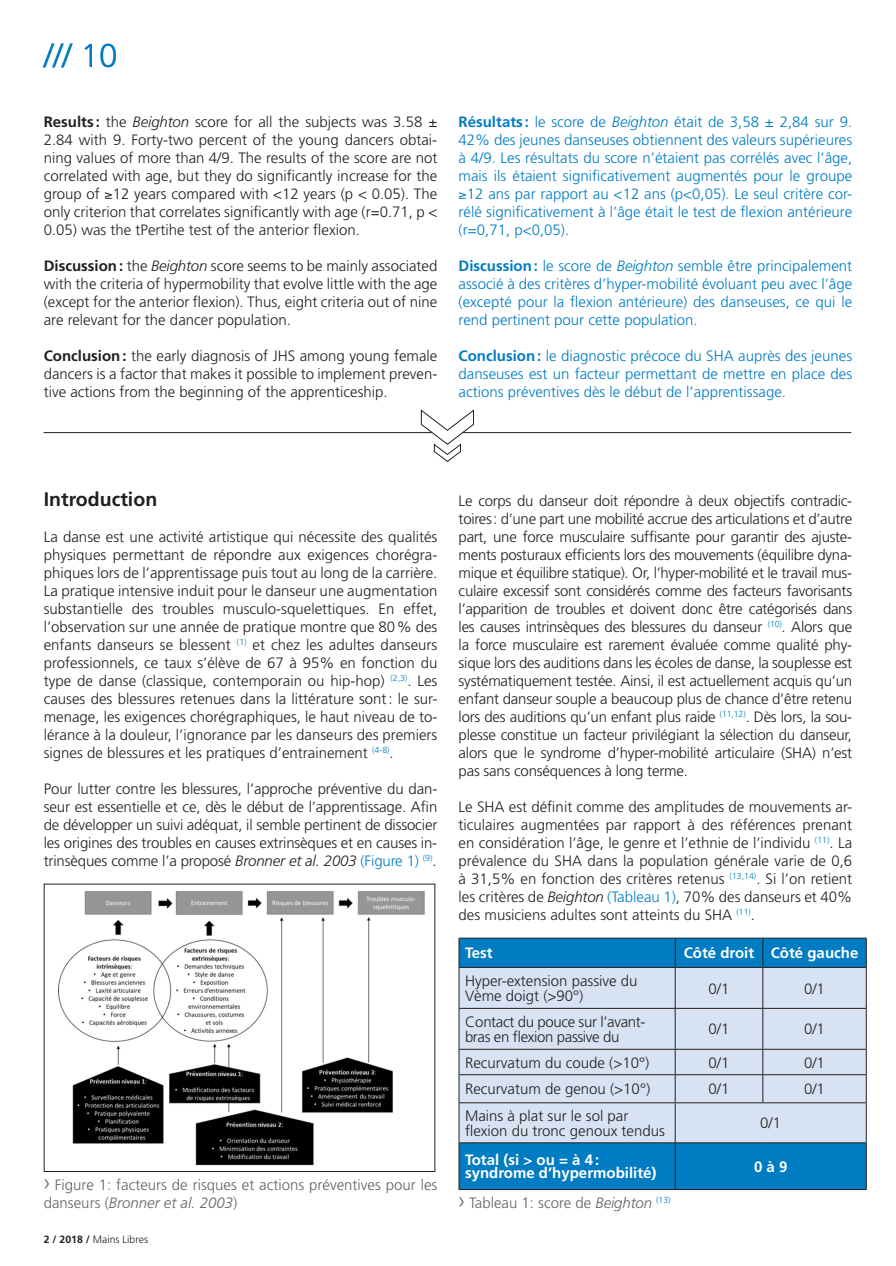
<style>
.page{position:relative;width:896px;height:1266px;background:#fff}
.page>*{position:absolute;margin:0;border:0;box-sizing:border-box;transform-origin:0 0}
.t1{font:300 33px "Frutiger";color:#007cc2}
.t2{font:700 19.5px "Frutiger";color:#231f20}
.t3{font:300 15px/18px "Frutiger";color:#231f20;text-align:justify}
.t4{font:300 15px/18px "Frutiger";color:#007cc2;text-align:justify}
.t5{font:300 15px/18px "Frutiger";color:#636366}
.t6{font:700 15px/13px "Frutiger";color:#fff}
.t7{font:300 15px/15px "Frutiger";letter-spacing:-.025em;color:#231f20}
.t8{font:300 10.5px "Frutiger";color:#231f20}
.s1{font-weight:700}
.s2{font-style:italic}
.s3{color:#007cc2}
.s4{font-size:22.5px}
</style>
<div class="page">
<hr style="left:44px;top:432px;width:807px;height:1px;background:#231f20">
<svg style="left:420px;top:409px;width:54px;height:53px"></svg>
<img style="left:58px;top:891px;width:367px;height:275px">
<div style="left:459px;top:938px;width:406px;height:250px;background:#007cc2"></div>
<div style="left:459px;top:968px;width:406px;height:174px;background:#d7e3f3"></div>
<hr style="left:458px;top:937px;width:217px;height:1px;background:#231f20">
<svg style="left:458px;top:938px;width:1px;height:29px"></svg>
<hr style="left:675px;top:937px;width:87px;height:1px;background:#231f20">
<svg style="left:674px;top:938px;width:1px;height:29px"></svg>
<hr style="left:762px;top:937px;width:104px;height:1px;background:#231f20">
<svg style="left:762px;top:938px;width:1px;height:29px"></svg>
<svg style="left:865px;top:938px;width:1px;height:29px"></svg>
<hr style="left:458px;top:967px;width:217px;height:1px;background:#231f20">
<hr style="left:458px;top:967px;width:1px;height:40px;background:#231f20">
<hr style="left:675px;top:967px;width:87px;height:1px;background:#231f20">
<hr style="left:674px;top:967px;width:1px;height:40px;background:#231f20">
<hr style="left:762px;top:967px;width:104px;height:1px;background:#231f20">
<hr style="left:762px;top:967px;width:1px;height:40px;background:#231f20">
<hr style="left:865px;top:967px;width:1px;height:40px;background:#231f20">
<hr style="left:458px;top:1007px;width:217px;height:1px;background:#231f20">
<hr style="left:458px;top:1008px;width:1px;height:40px;background:#231f20">
<hr style="left:675px;top:1007px;width:87px;height:1px;background:#231f20">
<hr style="left:674px;top:1008px;width:1px;height:40px;background:#231f20">
<hr style="left:762px;top:1007px;width:104px;height:1px;background:#231f20">
<hr style="left:762px;top:1008px;width:1px;height:40px;background:#231f20">
<hr style="left:865px;top:1008px;width:1px;height:40px;background:#231f20">
<hr style="left:458px;top:1048px;width:217px;height:1px;background:#231f20">
<hr style="left:675px;top:1048px;width:87px;height:1px;background:#231f20">
<hr style="left:762px;top:1048px;width:104px;height:1px;background:#231f20">
<hr style="left:458px;top:1074px;width:217px;height:1px;background:#231f20">
<svg style="left:458px;top:1049px;width:1px;height:53px"></svg>
<hr style="left:675px;top:1074px;width:87px;height:1px;background:#231f20">
<svg style="left:674px;top:1049px;width:1px;height:53px"></svg>
<hr style="left:762px;top:1074px;width:104px;height:1px;background:#231f20">
<svg style="left:762px;top:1049px;width:1px;height:53px"></svg>
<svg style="left:865px;top:1049px;width:1px;height:53px"></svg>
<hr style="left:458px;top:1102px;width:217px;height:1px;background:#231f20">
<hr style="left:458px;top:1103px;width:1px;height:39px;background:#231f20">
<hr style="left:675px;top:1102px;width:87px;height:1px;background:#231f20">
<hr style="left:674px;top:1103px;width:1px;height:39px;background:#231f20">
<hr style="left:762px;top:1102px;width:104px;height:1px;background:#231f20">
<hr style="left:865px;top:1103px;width:1px;height:39px;background:#231f20">
<hr style="left:458px;top:1142px;width:217px;height:1px;background:#231f20">
<hr style="left:458px;top:1143px;width:1px;height:45px;background:#231f20">
<hr style="left:675px;top:1142px;width:87px;height:1px;background:#231f20">
<hr style="left:674px;top:1143px;width:1px;height:45px;background:#231f20">
<hr style="left:762px;top:1142px;width:104px;height:1px;background:#231f20">
<hr style="left:865px;top:1143px;width:1px;height:45px;background:#231f20">
<hr style="left:458px;top:1188px;width:217px;height:1px;background:#231f20">
<hr style="left:675px;top:1188px;width:87px;height:1px;background:#231f20">
<hr style="left:762px;top:1188px;width:104px;height:1px;background:#231f20">
<h1 class="t1" style="left:44px;top:37px;width:75px">/// 10</h1>
<p class="t3" style="left:44px;top:113px;width:395px"><span class="s1">Results :</span> the <span class="s2">Beighton</span> score for all the subjects was 3.58 ± 2.84 with 9. Forty-two percent of the young dancers obtai&shy;ning values of more than 4/9. The results of the score are not correlated with age, but they do significantly increase for the group of ≥12 years compared with &lt;12 years (p &lt; 0.05). The only criterion that correlates significantly with age (r=0.71, p &lt; 0.05) was the tPertihe test of the anterior flexion.</p>
<p class="t3" style="left:44px;top:257px;width:395px"><span class="s1">Discussion:</span> the <span class="s2">Beighton</span> score seems to be mainly associated with the criteria of hypermobility that evolve little with the age (except for the anterior flexion). Thus, eight criteria out of nine are relevant for the dancer population.</p>
<p class="t3" style="left:44px;top:347px;width:395px"><span class="s1">Conclusion:</span> the early diagnosis of JHS among young female dancers is a factor that makes it possible to implement preven&shy;tive actions from the beginning of the apprenticeship.</p>
<p class="t4" style="left:458px;top:113px;width:395px"><span class="s1">Résultats :</span> le score de <span class="s2">Beighton</span> était de 3,58 ± 2,84 sur 9.<br>42% des jeunes danseuses obtiennent des valeurs supérieures à 4/9. Les résultats du score n’étaient pas corrélés avec l’âge, mais ils étaient significativement augmentés pour le groupe ≥12 ans par rapport au &lt;12 ans (p&lt;0,05). Le seul critère cor&shy;rélé significativement à l’âge était le test de flexion antérieure (r=0,71, p&lt;0,05).</p>
<p class="t4" style="left:458px;top:257px;width:395px"><span class="s1">Discussion:</span> le score de <span class="s2">Beighton</span> semble être principalement associé à des critères d’hyper-mobilité évoluant peu avec l’âge (excepté pour la flexion antérieure) des danseuses, ce qui le rend pertinent pour cette population.</p>
<p class="t4" style="left:458px;top:347px;width:395px"><span class="s1">Conclusion:</span> le diagnostic précoce du SHA auprès des jeunes danseuses est un facteur permettant de mettre en place des actions préventives dès le début de l’apprentissage.</p>
<h2 class="t2" style="left:44px;top:487px;width:115px">Introduction</h2>
<p class="t3" style="left:44px;top:527px;width:395px">La danse est une activité artistique qui nécessite des qualités physiques permettant de répondre aux exigences chorégra&shy;phiques lors de l’apprentissage puis tout au long de la carrière.<br>La pratique intensive induit pour le danseur une augmentation substantielle des troubles musculo-squelettiques. En effet, l’observation sur une année de pratique montre que 80% des enfants danseurs se blessent <sup>(1)</sup> et chez les adultes danseurs professionnels, ce taux s’élève de 67 à 95% en fonction du type de danse (classique, contemporain ou hip-hop) <sup>(2,3)</sup>. Les causes des blessures retenues dans la littérature sont: le sur&shy;menage, les exigences chorégraphiques, le haut niveau de to&shy;lérance à la douleur, l’ignorance par les danseurs des premiers signes de blessures et les pratiques d’entrainement <sup>(4-8)</sup>.</p>
<p class="t3" style="left:44px;top:779px;width:395px">Pour lutter contre les blessures, l’approche préventive du dan&shy;seur est essentielle et ce, dès le début de l’apprentissage. Afin de développer un suivi adéquat, il semble pertinent de dissocier les origines des troubles en causes extrinsèques et en causes in&shy;trinsèques comme l’a proposé <span class="s2">Bronner et al. 2003</span> <span class="s3">(Figure 1)</span> <sup>(9)</sup>.</p>
<p class="t5" style="left:44px;top:1175px;width:395px"><span class="s4">›</span> Figure 1: facteurs de risques et actions préventives pour les danseurs (<span class="s2">Bronner et al. 2003</span>)</p>
<p class="t8" style="left:44px;top:1233px;width:106px"><span class="s1">2 / 2018 /</span> Mains Libres</p>
<p class="t3" style="left:458px;top:491px;width:395px">Le corps du danseur doit répondre à deux objectifs contradic&shy;toires: d’une part une mobilité accrue des articulations et d’autre part, une force musculaire suffisante pour garantir des ajuste&shy;ments posturaux efficients lors des mouvements (équilibre dyna&shy;mique et équilibre statique). Or, l’hyper-mobilité et le travail mus&shy;culaire excessif sont considérés comme des facteurs favorisants l’apparition de troubles et doivent donc être catégorisés dans les causes intrinsèques des blessures du danseur <sup>(10)</sup>. Alors que la force musculaire est rarement évaluée comme qualité phy&shy;sique lors des auditions dans les écoles de danse, la souplesse est systématiquement testée. Ainsi, il est actuellement acquis qu’un enfant danseur souple a beaucoup plus de chance d’être retenu lors des auditions qu’un enfant plus raide <sup>(11,12)</sup>. Dès lors, la sou&shy;plesse constitue un facteur privilégiant la sélection du danseur, alors que le syndrome d’hyper-mobilité articulaire (SHA) n’est pas sans conséquences à long terme.</p>
<p class="t3" style="left:458px;top:797px;width:395px">Le SHA est définit comme des amplitudes de mouvements ar&shy;ticulaires augmentées par rapport à des références prenant en considération l’âge, le genre et l’ethnie de l’individu <sup>(11)</sup>. La prévalence du SHA dans la population générale varie de 0,6 à 31,5% en fonction des critères retenus <sup>(13,14)</sup>. Si l’on retient les critères de <span class="s2">Beighton</span> <span class="s3">(Tableau 1)</span>, 70% des danseurs et 40% des musiciens adultes sont atteints du SHA <sup>(11)</sup>.</p>
<p class="t6" style="left:465px;top:946px;width:29px">Test</p>
<p class="t6" style="left:683px;top:946px;width:176px">Côté droit Côté gauche</p>
<p class="t3" style="left:465px;top:973px;width:174px;line-height:15px">Hyper-extension passive du<br>Vème doigt (&gt;90°)</p>
<p class="t3" style="left:708px;top:979px;width:22px">0/1</p>
<p class="t3" style="left:804px;top:979px;width:22px">0/1</p>
<p class="t7" style="left:465px;top:1014px;width:182px">Contact du pouce sur l’avant&shy;bras en flexion passive du</p>
<p class="t3" style="left:708px;top:1020px;width:22px">0/1</p>
<p class="t3" style="left:804px;top:1020px;width:22px">0/1</p>
<p class="t3" style="left:465px;top:1053px;width:186px">Recurvatum du coude (&gt;10°)</p>
<p class="t3" style="left:708px;top:1053px;width:22px">0/1</p>
<p class="t3" style="left:804px;top:1053px;width:22px">0/1</p>
<p class="t3" style="left:465px;top:1080px;width:187px">Recurvatum de genou (&gt;10°)</p>
<p class="t3" style="left:708px;top:1080px;width:22px">0/1</p>
<p class="t3" style="left:804px;top:1080px;width:22px">0/1</p>
<p class="t3" style="left:465px;top:1108px;width:201px;line-height:15px">Mains à plat sur le sol par flexion du tronc genoux tendus</p>
<p class="t3" style="left:760px;top:1114px;width:22px">0/1</p>
<p class="t6" style="left:465px;top:1153px;width:193px">Total (si &gt; ou = à 4: syndrome d’hypermobilité)</p>
<p class="t6" style="left:754px;top:1159px;width:35px">0 à 9</p>
<p class="t5" style="left:458px;top:1193px;width:213px"><span class="s4">›</span> Tableau 1: score de <span class="s2">Beighton</span> <sup>(13)</sup></p>
</div>
